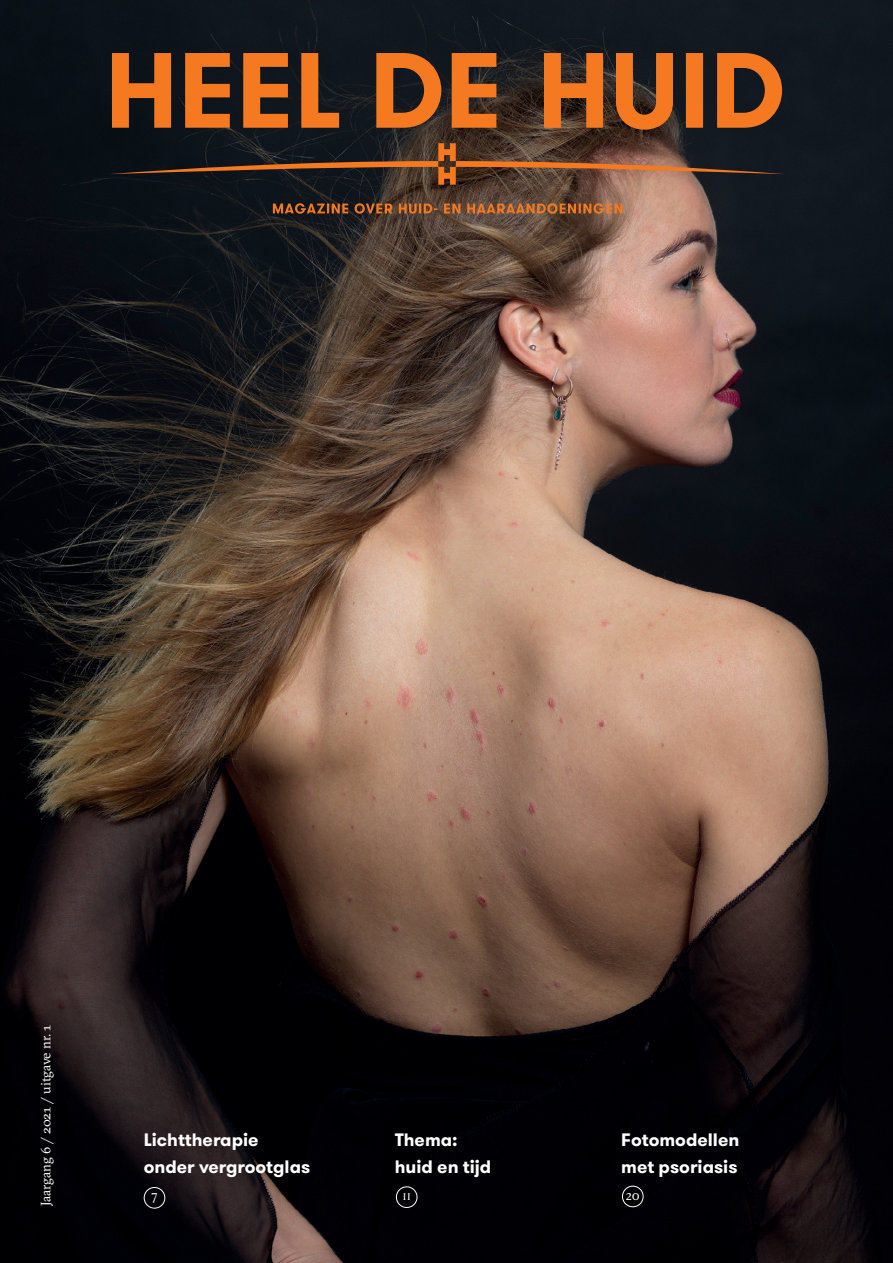
<style>
.page{position:relative;width:893px;height:1263px;background:#fff}
.page>*{position:absolute;margin:0;border:0;box-sizing:border-box;transform-origin:0 0}
.t1{font:700 18px/27px "GT Walsheim";color:#fff}
.t2{font:13.5px "GT Sectra";letter-spacing:-.01em;color:#fff}
.t3{font:13.5px "Matrix IIOT";color:#fff}
</style>
<div class="page">
<img style="left:0;top:0;width:893px;height:1263px">
<div style="left:144px;top:1187px;width:21px;height:21px;border:1px solid #fff;border-radius:50%"></div>
<div style="left:396px;top:1186px;width:21px;height:22px;border:1px solid #fff;border-radius:50%"></div>
<div style="left:622px;top:1186px;width:21px;height:21px;border:1px solid #fff;border-radius:50%"></div>
<svg style="left:109px;top:53px;width:676px;height:161px;background:#623d25"></svg>
<p class="t2" style="left:38px;top:1206px;width:183px;rotate:-90deg">Jaargang 6 / 2021 / uitgave nr. 1</p>
<p class="t1" style="left:144px;top:1126px;width:168px">Lichttherapie onder vergrootglas</p>
<p class="t3" style="left:151px;top:1187px;width:8px">7</p>
<p class="t1" style="left:395px;top:1126px;width:98px">Thema: huid en tijd</p>
<p class="t1" style="left:621px;top:1126px;width:120px">Fotomodellen met psoriasis</p>
<p class="t3" style="left:402px;top:1186px;width:10px">11</p>
<p class="t3" style="left:626px;top:1187px;width:15px">20</p>
</div>
